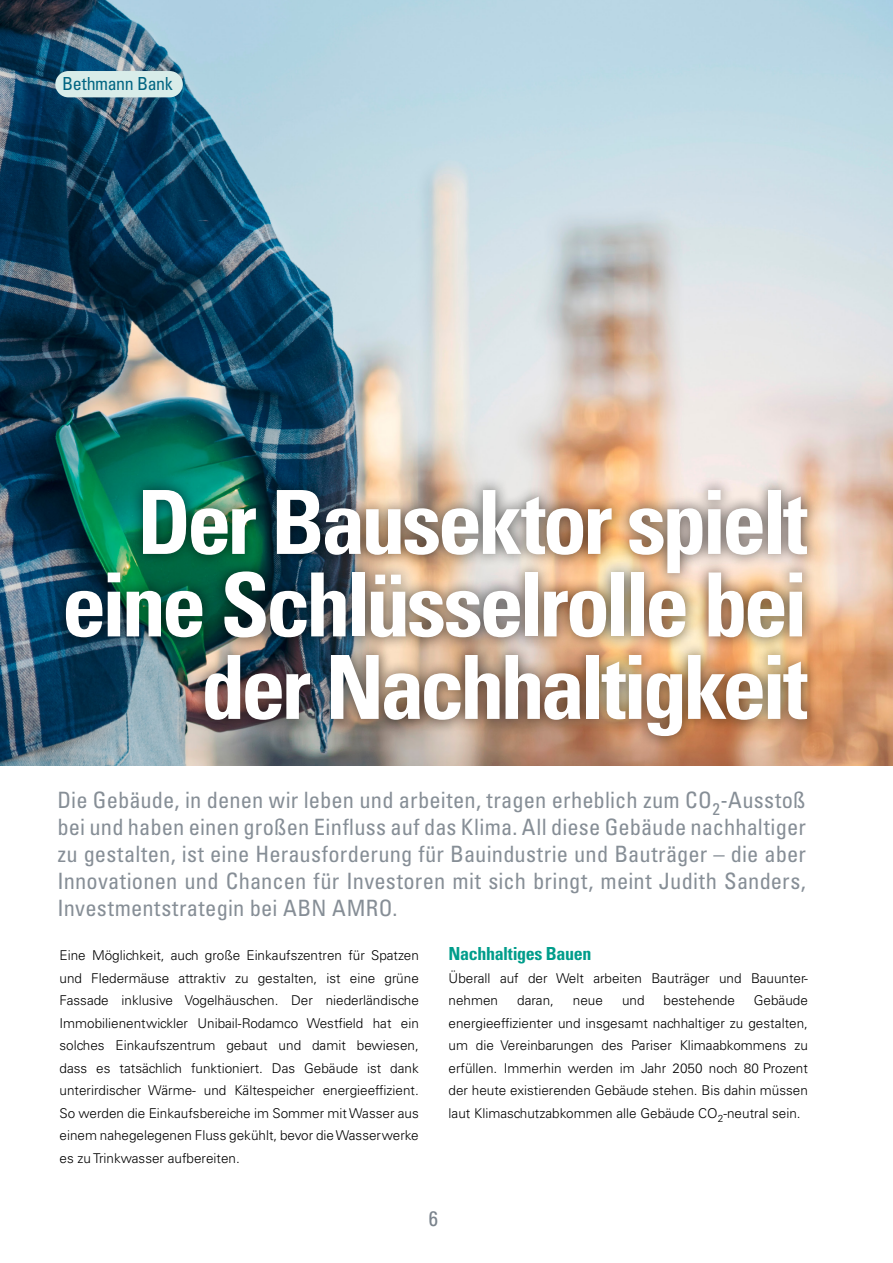
<style>
.page{position:relative;width:893px;height:1263px;background:#fff}
.page>*{position:absolute;margin:0;border:0;box-sizing:border-box;transform-origin:0 0}
.t1{font:700 condensed 88.5px/82.5px "Univers LT Std";letter-spacing:-.045em;color:#fff;text-align:right}
.t2{font:condensed 22.5px/27px "Univers LT Std";letter-spacing:.01em;color:#868e96;text-align:justify}
.t3{font:condensed 21px "Univers LT Std";color:#7a838c}
.t4{font:700 condensed 18px "Univers LT Std";letter-spacing:-.02em;color:#009d8b}
.t5{font:condensed 18px "Univers LT Std";letter-spacing:-.02em;color:#006481}
.t6{font:300 13.5px/22.5px "Univers LT Std";color:#000;text-align:justify}
</style>
<div class="page">
<img style="left:0;top:0;width:893px;height:765px">
<div style="left:52px;top:476px;width:769px;height:274px;background:#000;opacity:.65"></div>
<div style="left:55px;top:71px;width:128px;height:26px;background:#d8ece9;border-radius:13px"></div>
<h3 class="t5" style="left:62px;top:72px;width:112px">Bethmann Bank</h3>
<h1 class="t1" style="left:62px;top:481px;width:748px">Der Bausektor spielt eine Schlüsselrolle bei der Nachhaltigkeit</h1>
<p class="t2" style="left:57px;top:786px;width:750px">Die Gebäude, in denen wir leben und arbeiten, tragen erheblich zum CO<sub>2</sub>-Ausstoß bei und haben einen großen Einfluss auf das Klima. All diese Gebäude nachhaltiger zu gestalten, ist eine Herausforderung für Bauindustrie und Bauträger – die aber Innovationen und Chancen für Investoren mit sich bringt, meint Judith Sanders, Investmentstrategin bei ABN AMRO.</p>
<p class="t6" style="left:60px;top:944px;width:361px">Eine Möglichkeit, auch große Einkaufszentren für Spatzen und Fledermäuse attraktiv zu gestalten, ist eine grüne Fassade inklusive Vogelhäuschen. Der niederländische Immobilienentwickler Unibail-Rodamco Westfield hat ein solches Einkaufszentrum gebaut und damit bewiesen, dass es tatsächlich funktioniert. Das Gebäude ist dank unterirdischer Wärme- und Kältespeicher energieeffizient.<br>So werden die Einkaufsbereiche im Sommer mit Wasser aus einem nahegelegenen Fluss gekühlt, bevor die Wasserwerke es zu Trinkwasser aufbereiten.</p>
<h3 class="t4" style="left:449px;top:943px;width:144px">Nachhaltiges Bauen</h3>
<p class="t6" style="left:449px;top:967px;width:361px">Überall auf der Welt arbeiten Bauträger und Bauunter&shy;nehmen</p>
<p class="t6" style="left:449px;top:989px;width:361px;text-indent:305px">Gebäude energieeffizienter und insgesamt nachhaltiger zu gestalten, um die Vereinbarungen des Pariser Klimaabkommens zu erfüllen. Immerhin werden im Jahr 2050 noch 80 Prozent der heute existierenden Gebäude stehen. Bis dahin müssen laut Klimaschutzabkommen alle Gebäude CO<sub>2</sub>-neutral sein.</p>
<p class="t6" style="left:517px;top:989px;width:38px">daran,</p>
<p class="t6" style="left:573px;top:989px;width:32px">neue</p>
<p class="t6" style="left:622px;top:989px;width:24px">und</p>
<p class="t6" style="left:664px;top:989px;width:73px">bestehende</p>
<h3 class="t3" style="left:429px;top:1205px;width:11px">6</h3>
</div>
